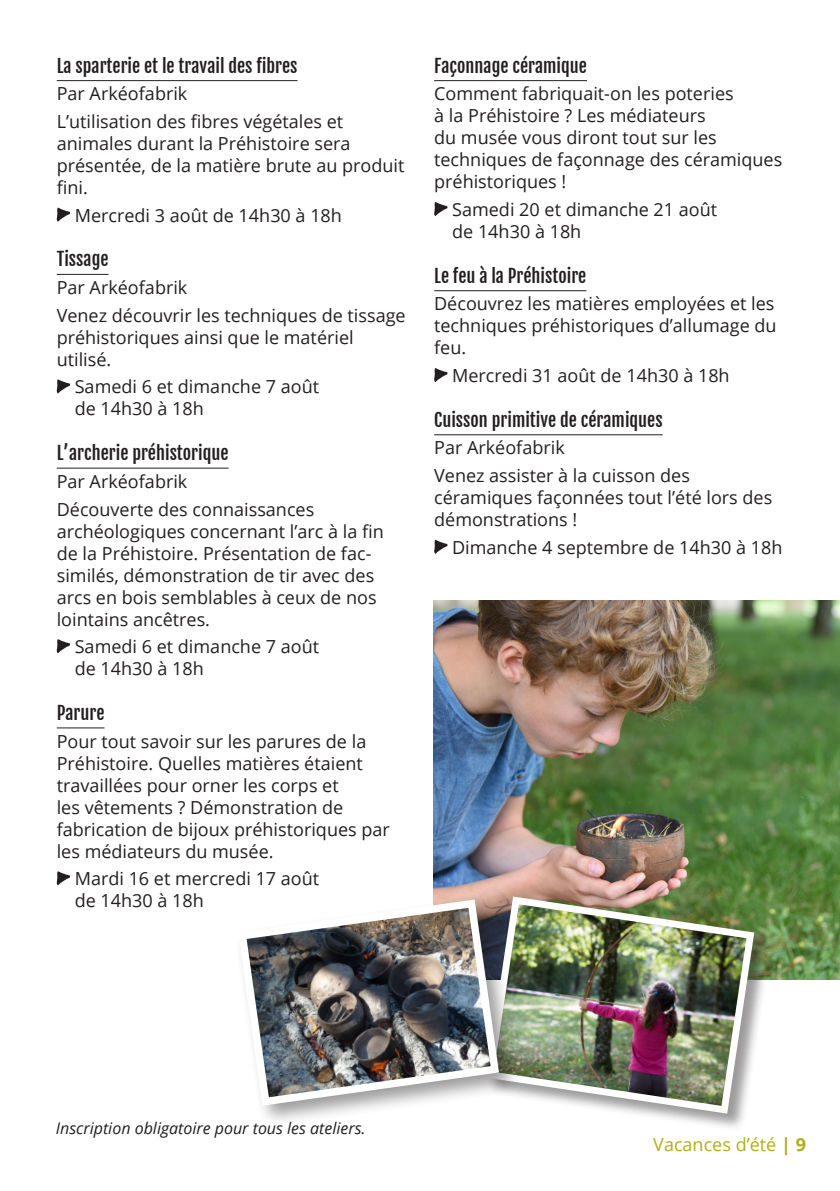
<style>
.page{position:relative;width:840px;height:1191px;background:#fff}
.page>*{position:absolute;margin:0;border:0;box-sizing:border-box;transform-origin:0 0}
.Texte_courant_descri{font:18px/22px "Open Sans";color:#231f20}
.Titre_atelier{font:18px "Fjalla One";color:#231f20}
.Texte_courant_descri-2{font:18px "Open Sans";color:#b2ad15}
.Texte_courant_descri-3{font:18px "Fjalla One";color:#231f20}
.Texte_courant_descri-4{font:italic 16px "Open Sans";color:#231f20}
.s1{font-weight:700}
</style>
<div class="page">
<img style="left:433px;top:601px;width:406px;height:378px">
<hr style="left:57px;top:80px;width:240px;height:1px;background:#231f20">
<hr style="left:57px;top:274px;width:51px;height:1px;background:#231f20">
<hr style="left:57px;top:468px;width:171px;height:1px;background:#231f20">
<hr style="left:57px;top:727px;width:47px;height:1px;background:#231f20">
<svg style="left:57px;top:207px;width:13px;height:15px"></svg>
<svg style="left:57px;top:379px;width:13px;height:15px"></svg>
<svg style="left:57px;top:639px;width:13px;height:15px"></svg>
<svg style="left:57px;top:871px;width:13px;height:15px"></svg>
<hr style="left:434px;top:80px;width:152px;height:1px;background:#231f20">
<hr style="left:434px;top:290px;width:152px;height:1px;background:#231f20">
<hr style="left:434px;top:434px;width:228px;height:1px;background:#231f20">
<svg style="left:434px;top:202px;width:13px;height:14px"></svg>
<svg style="left:434px;top:368px;width:13px;height:14px"></svg>
<svg style="left:434px;top:539px;width:13px;height:15px"></svg>
<div style="left:486px;top:897px;width:285px;height:234px;background:#231f20;opacity:.45"></div>
<img style="left:482px;top:892px;width:275px;height:225px">
<div style="left:234px;top:895px;width:287px;height:233px;background:#231f20;opacity:.45"></div>
<img style="left:234px;top:895px;width:269px;height:214px">
<p class="Titre_atelier" style="left:57px;top:54px;width:242px">La sparterie et le travail des fibres</p>
<p class="Texte_courant_descri" style="left:57px;top:82px;width:132px">Par Arkéofabrik</p>
<p class="Texte_courant_descri" style="left:57px;top:110px;width:349px">L’utilisation des fibres végétales et animales durant la Préhistoire sera présentée, de la matière brute au produit fini.</p>
<p class="Texte_courant_descri" style="left:75px;top:204px;width:268px">Mercredi 3 août de 14h30 à 18h</p>
<p class="Texte_courant_descri-3" style="left:57px;top:248px;width:53px">Tissage</p>
<p class="Texte_courant_descri" style="left:57px;top:276px;width:132px">Par Arkéofabrik</p>
<p class="Texte_courant_descri" style="left:57px;top:304px;width:350px">Venez découvrir les techniques de tissage préhistoriques ainsi que le matériel utilisé.</p>
<p class="Texte_courant_descri" style="left:75px;top:375px;width:246px">Samedi 6 et dimanche 7 août de 14h30 à 18h</p>
<p class="Titre_atelier" style="left:57px;top:442px;width:173px">L’archerie préhistorique</p>
<p class="Texte_courant_descri" style="left:57px;top:470px;width:132px">Par Arkéofabrik</p>
<p class="Texte_courant_descri" style="left:57px;top:497px;width:328px">Découverte des connaissances archéologiques concernant l’arc à la fin de la Préhistoire. Présentation de fac&shy;similés, démonstration de tir avec des arcs en bois semblables à ceux de nos lointains ancêtres.</p>
<p class="Texte_courant_descri" style="left:75px;top:635px;width:246px">Samedi 6 et dimanche 7 août de 14h30 à 18h</p>
<p class="Titre_atelier" style="left:57px;top:701px;width:49px">Parure</p>
<p class="Texte_courant_descri" style="left:57px;top:729px;width:334px">Pour tout savoir sur les parures de la Préhistoire. Quelles matières étaient travaillées pour orner les corps et<br>les vêtements ? Démonstration de fabrication de bijoux préhistoriques par les médiateurs du musée.</p>
<p class="Texte_courant_descri" style="left:75px;top:867px;width:246px">Mardi 16 et mercredi 17 août de 14h30 à 18h</p>
<p class="Titre_atelier" style="left:434px;top:54px;width:154px">Façonnage céramique</p>
<p class="Texte_courant_descri" style="left:434px;top:82px;width:349px">Comment fabriquait-on les poteries<br>à la Préhistoire ? Les médiateurs<br>du musée vous diront tout sur les techniques de façonnage des céramiques préhistoriques !</p>
<p class="Texte_courant_descri" style="left:452px;top:198px;width:266px">Samedi 20 et dimanche 21 août de 14h30 à 18h</p>
<p class="Titre_atelier" style="left:434px;top:264px;width:154px">Le feu à la Préhistoire</p>
<p class="Texte_courant_descri" style="left:434px;top:292px;width:344px">Découvrez les matières employées et les techniques préhistoriques d’allumage du feu.</p>
<p class="Texte_courant_descri" style="left:452px;top:364px;width:279px">Mercredi 31 août de 14h30 à 18h</p>
<p class="Titre_atelier" style="left:434px;top:408px;width:230px">Cuisson primitive de céramiques</p>
<p class="Texte_courant_descri" style="left:434px;top:436px;width:132px">Par Arkéofabrik</p>
<p class="Texte_courant_descri" style="left:434px;top:464px;width:339px">Venez assister à la cuisson des céramiques façonnées tout l’été lors des démonstrations !</p>
<p class="Texte_courant_descri" style="left:452px;top:536px;width:331px">Dimanche 4 septembre de 14h30 à 18h</p>
<p class="Texte_courant_descri-4" style="left:56px;top:1117px;width:311px">Inscription obligatoire pour tous les ateliers.</p>
<p class="Texte_courant_descri-2" style="left:653px;top:1132px;width:154px">Vacances d’été <span class="s1">| 9</span></p>
</div>
